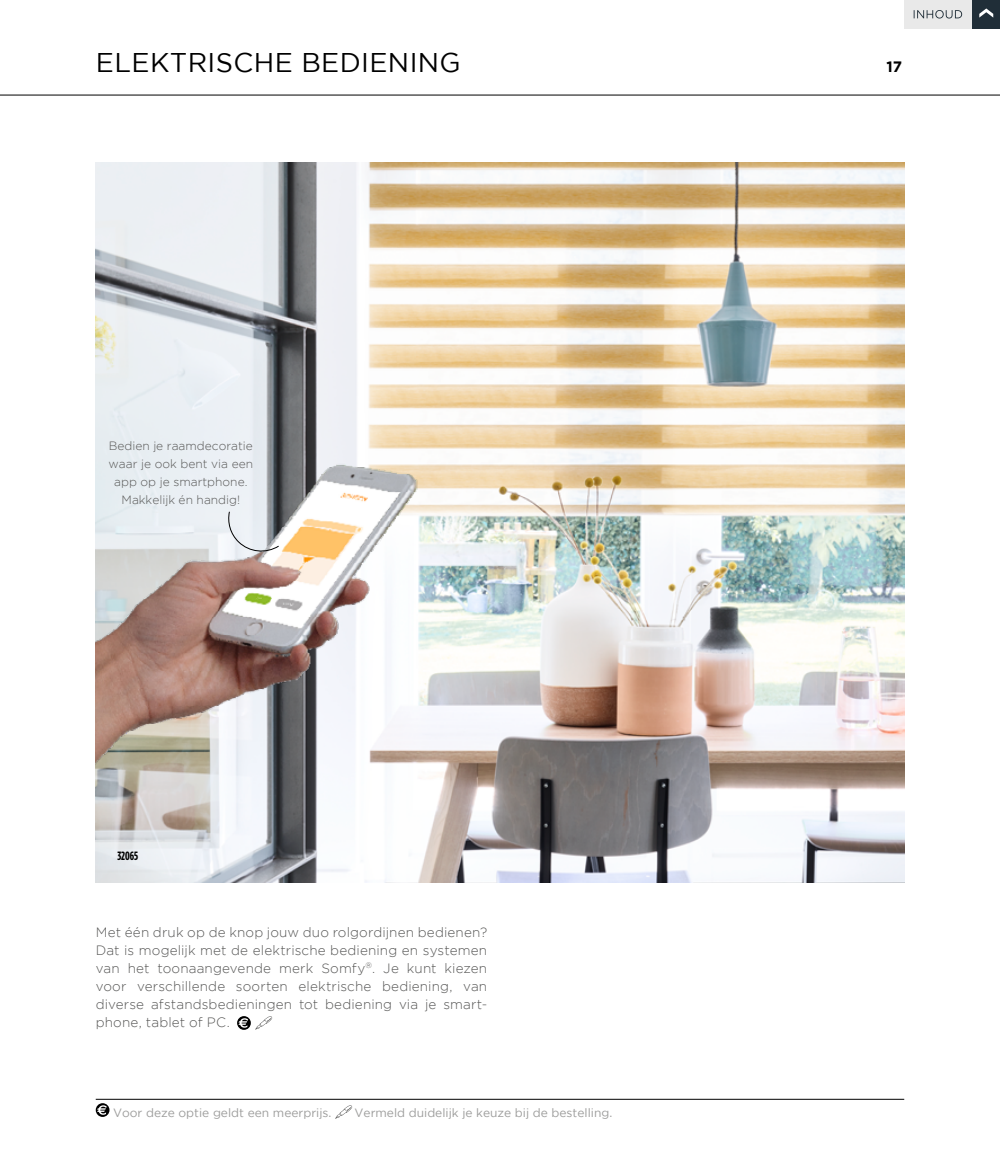
<style>
.page{position:relative;width:1000px;height:1149px;background:#fff}
.page>*{position:absolute;margin:0;border:0;box-sizing:border-box;transform-origin:0 0}
.t1{font:27px "Gotham";letter-spacing:.015em;color:#000}
.t2{font:700 15px "Gotham";color:#000}
.t3{font:300 13.5px/18px "Gotham";letter-spacing:.01em;color:#575756;text-align:justify}
.t4{font:300 12px/18px "Gotham";color:#575756;text-align:center}
.t5{font:12px "Gotham";color:#9d9d9c}
.t6{font:700 12px "Gotham Condensed";color:#000}
</style>
<div class="page">
<img style="left:96px;top:162px;width:808px;height:720px">
<img style="left:96px;top:438px;width:364px;height:373px">
<svg style="left:227px;top:511px;width:52px;height:42px"></svg>
<svg style="left:237px;top:1015px;width:14px;height:14px"></svg>
<svg style="left:238px;top:1017px;width:10px;height:10px"></svg>
<svg style="left:255px;top:1016px;width:17px;height:13px"></svg>
<svg style="left:96px;top:1102px;width:13px;height:14px"></svg>
<svg style="left:97px;top:1104px;width:10px;height:10px"></svg>
<svg style="left:335px;top:1105px;width:17px;height:13px"></svg>
<hr style="left:0;top:95px;width:999px;height:1px;background:#000">
<hr style="left:96px;top:1098px;width:808px;height:1px;background:#000">
<div style="left:971px;top:0;width:28px;height:29px;background:#202e38"></div>
<svg style="left:979px;top:8px;width:13px;height:10px"></svg>
<div style="left:904px;top:0;width:67px;height:29px;background:#e9e9e9"></div>
<svg style="left:913px;top:10px;width:48px;height:9px"></svg>
<h1 class="t1" style="left:96px;top:48px;width:366px">ELEKTRISCHE BEDIENING</h1>
<p class="t4" style="left:109px;top:437px;width:146px">Bedien je raamdecoratie waar je ook bent via een app op je smartphone.<br>Makkelijk én handig!</p>
<p class="t6" style="left:117px;top:848px;width:22px">32065</p>
<p class="t3" style="left:96px;top:922px;width:393px">Met één druk op de knop jouw duo rolgordijnen bedienen?<br>Dat is mogelijk met de elektrische bediening en systemen van het toonaangevende merk Somfy<sup>®</sup>. Je kunt kiezen voor verschillende soorten elektrische bediening, van diverse afstandsbedieningen tot bediening via je smart&shy;phone, tablet of PC.</p>
<p class="t5" style="left:113px;top:1105px;width:220px">Voor deze optie geldt een meerprijs.</p>
<p class="t5" style="left:354px;top:1105px;width:259px">Vermeld duidelijk je keuze bij de bestelling.</p>
<p class="t2" style="left:886px;top:58px;width:17px">17</p>
</div>
